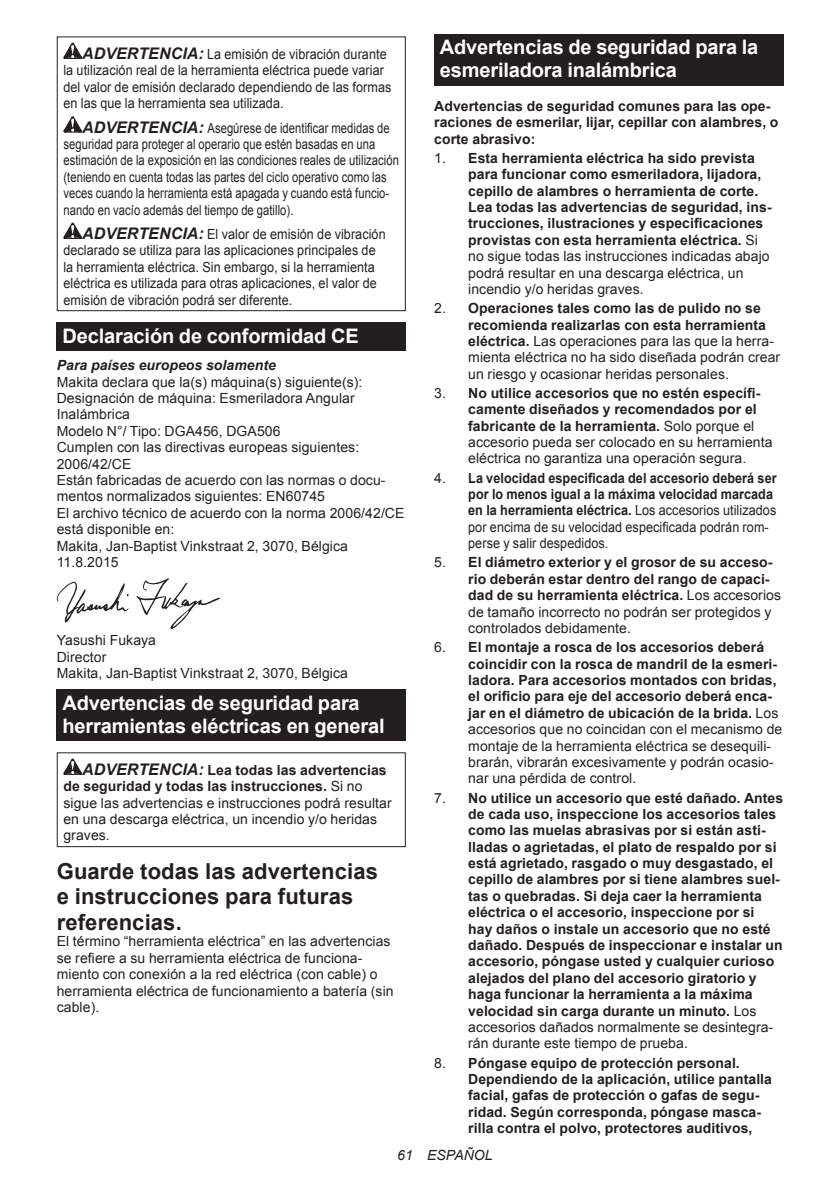
<style>
.page{position:relative;width:840px;height:1191px;background:#fff}
.page>*{position:absolute;margin:0;border:0;box-sizing:border-box;transform-origin:0 0}
.t1{font:700 22px/25.8px "Arial";letter-spacing:.005em;color:#231f20}
.t2{font:700 20px/23.4px "Arial";letter-spacing:-.01em;color:#fff}
.t3{font:700 14px/16.4px "Arial";letter-spacing:.005em;color:#231f20}
.t4{font:14px/16.4px "Arial";letter-spacing:.005em;color:#231f20}
.t5{font:14px/16.4px "Arial";letter-spacing:.005em;color:#231f20;scale:.9 1}
.t6{font:14px/16.4px "Arial";letter-spacing:.005em;color:#231f20;scale:.8 1}
.t7{font:700 14px/16.4px "Arial";letter-spacing:.005em;color:#231f20;scale:.9 1}
.t8{font:italic 700 14px "Arial";letter-spacing:.005em;color:#231f20}
.t9{font:italic 14px "Arial";letter-spacing:.005em;color:#231f20}
.s1{font-weight:700;font-style:italic;font-size:16px}
.s2{font-weight:700}
.s3{font-weight:400}
</style>
<div class="page">
<svg style="left:63px;top:43px;width:19px;height:16px"></svg>
<svg style="left:63px;top:116px;width:19px;height:17px"></svg>
<svg style="left:63px;top:223px;width:19px;height:16px"></svg>
<div style="left:57px;top:36px;width:348px;height:275px;border:1px solid #231f20"></div>
<div style="left:57px;top:322px;width:348px;height:29px;background:#231f20"></div>
<svg style="left:136px;top:578px;width:84px;height:51px"></svg>
<svg style="left:57px;top:581px;width:72px;height:41px"></svg>
<div style="left:57px;top:689px;width:348px;height:52px;background:#231f20"></div>
<svg style="left:63px;top:758px;width:19px;height:17px"></svg>
<div style="left:57px;top:752px;width:348px;height:95px;border:1px solid #231f20"></div>
<div style="left:434px;top:34px;width:348px;height:52px;background:#231f20"></div>
<p class="t5" style="left:63px;top:46px;width:366px;text-indent:19px"><span class="s1">ADVERTENCIA:</span> La emisión de vibración durante la utilización real de la herramienta eléctrica puede variar del valor de emisión declarado dependiendo de las formas en las que la herramienta sea utilizada.</p>
<p class="t6" style="left:63px;top:120px;width:421px;text-indent:19px"><span class="s1">ADVERTENCIA:</span> Asegúrese de identificar medidas de seguridad para proteger al operario que estén basadas en una estimación de la exposición en las condiciones reales de utilización (teniendo en cuenta todas las partes del ciclo operativo como las veces cuando la herramienta está apagada y cuando está funcio&shy;nando en vacío además del tiempo de gatillo).</p>
<p class="t5" style="left:63px;top:226px;width:359px;text-indent:19px"><span class="s1">ADVERTENCIA:</span> El valor de emisión de vibración declarado se utiliza para las aplicaciones principales de la herramienta eléctrica. Sin embargo, si la herramienta eléctrica es utilizada para otras aplicaciones, el valor de emisión de vibración podrá ser diferente.</p>
<h2 class="t2" style="left:62px;top:324px;width:298px">Declaración de conformidad CE</h2>
<p class="t8" style="left:57px;top:356px;width:221px">Para países europeos solamente</p>
<p class="t4" style="left:57px;top:374px;width:349px">Makita declara que la(s) máquina(s) siguiente(s):<br>Designación de máquina: Esmeriladora Angular Inalámbrica<br>Modelo N°/ Tipo: DGA456, DGA506<br>Cumplen con las directivas europeas siguientes:<br>2006/42/CE<br>Están fabricadas de acuerdo con las normas o docu&shy;mentos normalizados siguientes: EN60745<br>El archivo técnico de acuerdo con la norma 2006/42/CE está disponible en:<br>Makita, Jan-Baptist Vinkstraat 2, 3070, Bélgica 11.8.2015</p>
<p class="t4" style="left:57px;top:632px;width:292px">Yasushi Fukaya<br>Director<br>Makita, Jan-Baptist Vinkstraat 2, 3070, Bélgica</p>
<h2 class="t2" style="left:62px;top:691px;width:323px">Advertencias de seguridad para herramientas eléctricas en general</h2>
<p class="t4" style="left:63px;top:762px;width:329px;text-indent:19px"><span class="s1">ADVERTENCIA:</span> <span class="s2">Lea todas las advertencias de seguridad y todas las instrucciones.</span> Si no sigue las advertencias e instrucciones podrá resultar en una descarga eléctrica, un incendio y/o heridas graves.</p>
<h1 class="t1" style="left:57px;top:858px;width:322px">Guarde todas las advertencias e instrucciones para futuras referencias.</h1>
<p class="t4" style="left:57px;top:933px;width:338px">El término “herramienta eléctrica” en las advertencias se refiere a su herramienta eléctrica de funciona&shy;miento con conexión a la red eléctrica (con cable) o herramienta eléctrica de funcionamiento a batería (sin cable).</p>
<h2 class="t2" style="left:439px;top:36px;width:320px">Advertencias de seguridad para la esmeriladora inalámbrica</h2>
<p class="t3" style="left:434px;top:98px;width:345px">Advertencias de seguridad comunes para las ope&shy;raciones de esmerilar, lijar, cepillar con alambres, o corte abrasivo:</p>
<p class="t3" style="left:468px;top:150px;width:305px;text-indent:-34px"><span class="s3">1.</span> Esta herramienta eléctrica ha sido prevista para funcionar como esmeriladora, lijadora, cepillo de alambres o herramienta de corte.<br>Lea todas las advertencias de seguridad, ins&shy;trucciones, ilustraciones y especificaciones provistas con esta herramienta eléctrica. <span class="s3">Si no sigue todas las instrucciones indicadas abajo podrá resultar en una descarga eléctrica, un incendio y/o heridas graves.</span></p>
<p class="t4" style="left:468px;top:300px;width:313px;text-indent:-34px">2. <span class="s2">Operaciones tales como las de pulido no se recomienda realizarlas con esta herramienta eléctrica.</span> Las operaciones para las que la herra&shy;mienta eléctrica no ha sido diseñada podrán crear un riesgo y ocasionar heridas personales.</p>
<p class="t3" style="left:468px;top:385px;width:306px;text-indent:-34px"><span class="s3">3.</span> No utilice accesorios que no estén específi&shy;camente diseñados y recomendados por el fabricante de la herramienta. <span class="s3">Solo porque el accesorio pueda ser colocado en su herramienta eléctrica no garantiza una operación segura.</span></p>
<p class="t7" style="left:468px;top:470px;width:344px;text-indent:-34px"><span class="s3">4.</span> La velocidad especificada del accesorio deberá ser por lo menos igual a la máxima velocidad marcada en la herramienta eléctrica. <span class="s3">Los accesorios utilizados por encima de su velocidad especificada podrán rom&shy;perse y salir despedidos.</span></p>
<p class="t3" style="left:468px;top:555px;width:314px;text-indent:-34px"><span class="s3">5.</span> El diámetro exterior y el grosor de su acceso&shy;rio deberán estar dentro del rango de capaci&shy;dad de su herramienta eléctrica. <span class="s3">Los accesorios de tamaño incorrecto no podrán ser protegidos y controlados debidamente.</span></p>
<p class="t3" style="left:468px;top:639px;width:315px;text-indent:-34px"><span class="s3">6.</span> El montaje a rosca de los accesorios deberá coincidir con la rosca de mandril de la esmeri&shy;ladora. Para accesorios montados con bridas, el orificio para eje del accesorio deberá enca&shy;jar en el diámetro de ubicación de la brida. <span class="s3">Los accesorios que no coincidan con el mecanismo de montaje de la herramienta eléctrica se desequili&shy;brarán, vibrarán excesivamente y podrán ocasio&shy;nar una pérdida de control.</span></p>
<p class="t3" style="left:468px;top:790px;width:316px;text-indent:-34px"><span class="s3">7.</span> No utilice un accesorio que esté dañado. Antes de cada uso, inspeccione los accesorios tales como las muelas abrasivas por si están asti&shy;lladas o agrietadas, el plato de respaldo por si está agrietado, rasgado o muy desgastado, el cepillo de alambres por si tiene alambres suel&shy;tas o quebradas. Si deja caer la herramienta eléctrica o el accesorio, inspeccione por si<br>hay daños o instale un accesorio que no esté dañado. Después de inspeccionar e instalar un accesorio, póngase usted y cualquier curioso alejados del plano del accesorio giratorio y haga funcionar la herramienta a la máxima velocidad sin carga durante un minuto. <span class="s3">Los accesorios dañados normalmente se desintegra&shy;rán durante este tiempo de prueba.</span></p>
<p class="t3" style="left:468px;top:1054px;width:305px;text-indent:-34px"><span class="s3">8.</span> Póngase equipo de protección personal.<br>Dependiendo de la aplicación, utilice pantalla facial, gafas de protección o gafas de segu&shy;ridad. Según corresponda, póngase masca&shy;rilla contra el polvo, protectores auditivos,</p>
<p class="t9" style="left:397px;top:1146px;width:97px">61 ESPAÑOL</p>
</div>
